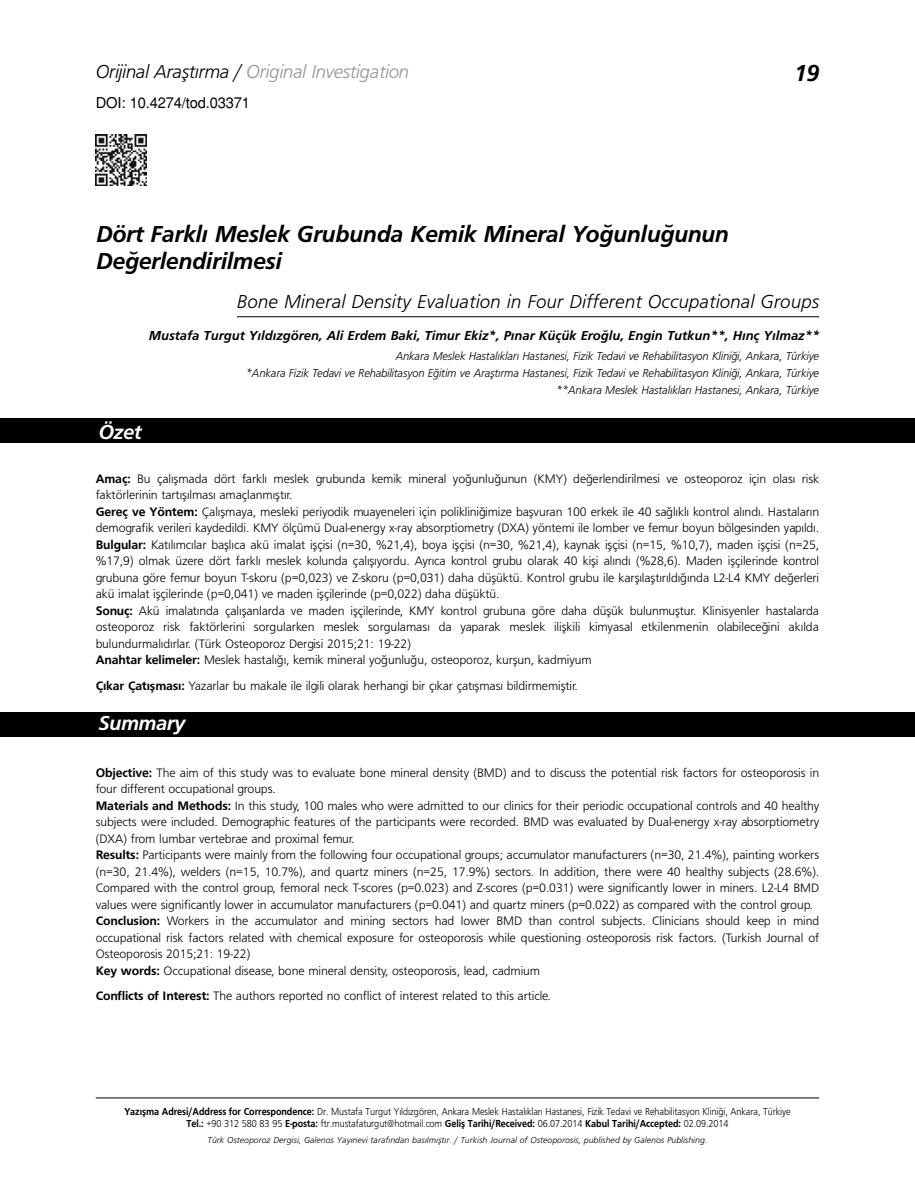
<style>
.page{position:relative;width:915px;height:1191px;background:#fff}
.page>*{position:absolute;margin:0;border:0;box-sizing:border-box;transform-origin:0 0}
.t1{font:24px/27px "Frugal Bold Italic Tr";letter-spacing:-.015em;color:#000}
.t2{font:21px "Frugal Bold Italic Tr";letter-spacing:-.025em;color:#fff}
.t3{font:19.5px "Frugal Italic Tr";color:#000}
.t4{font:19.5px "Frugal Italic Tr";letter-spacing:-.025em;color:#939598}
.t5{font:15px "Helvetica Normal Tr";letter-spacing:-.01em;color:#000}
.t6{font:13.5px "Frugal Bold Italic Tr";color:#000}
.t7{font:12.75px/16.5px "Frugal Normal Tr";letter-spacing:-.01em;color:#000}
.t8{font:12px/17.1px "Frugal Italic Tr";letter-spacing:-.01em;color:#000;text-align:right;scale:.95 1}
.t9{font:10.5px/12px "Frugal Normal Tr";letter-spacing:-.01em;color:#000;text-align:center;scale:.9 1}
.t10{font:9px "Frugal Italic Tr";color:#000}
.s1{color:#000}
.s2{font-family:"Frugal Bold Tr"}
</style>
<div class="page">
<div style="left:0;top:712px;width:914px;height:25px;background:#000"></div>
<hr style="left:237px;top:316px;width:582px;height:1px;background:#000">
<img style="left:96px;top:135px;width:51px;height:51px">
<div style="left:0;top:418px;width:914px;height:25px;background:#000"></div>
<hr style="left:96px;top:1097px;width:723px;height:1px;background:#000">
<h3 class="t4" style="left:96px;top:60px;width:315px"><span class="s1">Orijinal Araştırma /</span> Original Investigation</h3>
<p class="t5" style="left:96px;top:94px;width:156px">DOI: 10.4274/tod.03371</p>
<h1 class="t1" style="left:793px;top:59px;width:27px">19</h1>
<h1 class="t1" style="left:96px;top:220px;width:634px">Dört Farklı Meslek Grubunda Kemik Mineral Yoğunluğunun<br>Değerlendirilmesi</h1>
<h3 class="t3" style="left:237px;top:290px;width:583px">Bone Mineral Density Evaluation in Four Different Occupational Groups</h3>
<p class="t6" style="left:149px;top:327px;width:671px">Mustafa Turgut Yıldızgören, Ali Erdem Baki, Timur Ekiz*, Pınar Küçük Eroğlu, Engin Tutkun**, Hınç Yılmaz**</p>
<p class="t8" style="left:246px;top:347px;width:604px">Ankara Meslek Hastalıkları Hastanesi, Fizik Tedavi ve Rehabilitasyon Kliniği, Ankara, Türkiye<br>*Ankara Fizik Tedavi ve Rehabilitasyon Eğitim ve Araştırma Hastanesi, Fizik Tedavi ve Rehabilitasyon Kliniği, Ankara, Türkiye **Ankara Meslek Hastalıkları Hastanesi, Ankara, Türkiye</p>
<h2 class="t2" style="left:98px;top:420px;width:45px">Özet</h2>
<p class="t7" style="left:96px;top:470px;width:724px"><span class="s2">Amaç:</span> Bu çalışmada dört farklı meslek grubunda kemik mineral yoğunluğunun (KMY) değerlendirilmesi ve osteoporoz için olası risk faktörlerinin tartışılması amaçlanmıştır.<br><span class="s2">Gereç ve Yöntem:</span> Çalışmaya, mesleki periyodik muayeneleri için polikliniğimize başvuran 100 erkek ile 40 sağlıklı kontrol alındı. Hastaların demografik verileri kaydedildi. KMY ölçümü Dual-energy x-ray absorptiometry (DXA) yöntemi ile lomber ve femur boyun bölgesinden yapıldı.<br><span class="s2">Bulgular:</span> Katılımcılar başlıca akü imalat işçisi (n=30, %21,4), boya işçisi (n=30, %21,4), kaynak işçisi (n=15, %10,7), maden işçisi (n=25, %17,9) olmak üzere dört farklı meslek kolunda çalışıyordu. Ayrıca kontrol grubu olarak 40 kişi alındı (%28,6). Maden işçilerinde kontrol grubuna göre femur boyun T-skoru (p=0,023) ve Z-skoru (p=0,031) daha düşüktü. Kontrol grubu ile karşılaştırıldığında L2-L4 KMY değerleri akü imalat işçilerinde (p=0,041) ve maden işçilerinde (p=0,022) daha düşüktü.<br><span class="s2">Sonuç:</span> Akü imalatında çalışanlarda ve maden işçilerinde, KMY kontrol grubuna göre daha düşük bulunmuştur. Klinisyenler hastalarda osteoporoz risk faktörlerini sorgularken meslek sorgulaması da yaparak meslek ilişkili kimyasal etkilenmenin olabileceğini akılda bulundurmalıdırlar. (Türk Osteoporoz Dergisi 2015;21: 19-22)<br><span class="s2">Anahtar kelimeler:</span> Meslek hastalığı, kemik mineral yoğunluğu, osteoporoz, kurşun, kadmiyum</p>
<p class="t7" style="left:96px;top:677px;width:483px"><span class="s2">Çıkar Çatışması:</span> Yazarlar bu makale ile ilgili olarak herhangi bir çıkar çatışması bildirmemiştir.</p>
<h2 class="t2" style="left:98px;top:710px;width:88px">Summary</h2>
<p class="t7" style="left:96px;top:764px;width:724px"><span class="s2">Objective:</span> The aim of this study was to evaluate bone mineral density (BMD) and to discuss the potential risk factors for osteoporosis in four different occupational groups.<br><span class="s2">Materials and Methods:</span> In this study, 100 males who were admitted to our clinics for their periodic occupational controls and 40 healthy subjects were included. Demographic features of the participants were recorded. BMD was evaluated by Dual-energy x-ray absorptiometry (DXA) from lumbar vertebrae and proximal femur.<br><span class="s2">Results:</span> Participants were mainly from the following four occupational groups; accumulator manufacturers (n=30, 21.4%), painting workers (n=30, 21.4%), welders (n=15, 10.7%), and quartz miners (n=25, 17.9%) sectors. In addition, there were 40 healthy subjects (28.6%).<br>Compared with the control group, femoral neck T-scores (p=0.023) and Z-scores (p=0.031) were significantly lower in miners. L2-L4 BMD values were significantly lower in accumulator manufacturers (p=0.041) and quartz miners (p=0.022) as compared with the control group.<br><span class="s2">Conclusion:</span> Workers in the accumulator and mining sectors had lower BMD than control subjects. Clinicians should keep in mind occupational risk factors related with chemical exposure for osteoporosis while questioning osteoporosis risk factors. (Turkish Journal of Osteoporosis 2015;21: 19-22)<br><span class="s2">Key words:</span> Occupational disease, bone mineral density, osteoporosis, lead, cadmium</p>
<p class="t7" style="left:96px;top:987px;width:456px"><span class="s2">Conflicts of Interest:</span> The authors reported no conflict of interest related to this article.</p>
<p class="t9" style="left:124px;top:1105px;width:741px"><span class="s2">Yaz›flma Adresi/Address for Correspondence:</span> Dr. Mustafa Turgut Yıldızgören, Ankara Meslek Hastalıkları Hastanesi, Fizik Tedavi ve Rehabilitasyon Kliniği, Ankara, Türkiye<br><span class="s2">Tel.:</span> +90 312 580 83 95 <span class="s2">E-posta:</span> ftr.mustafaturgut@hotmail.com <span class="s2">Geliş Tarihi/Received:</span> 06.07.2014 <span class="s2">Kabul Tarihi/Accepted:</span> 02.09.2014</p>
<p class="t10" style="left:207px;top:1134px;width:501px">Türk Osteoporoz Dergisi, Galenos Yayınevi taraf›ndan bas›lm›flt›r. / Turkish Journal of Osteoporosis, published by Galenos Publishing.</p>
</div>
